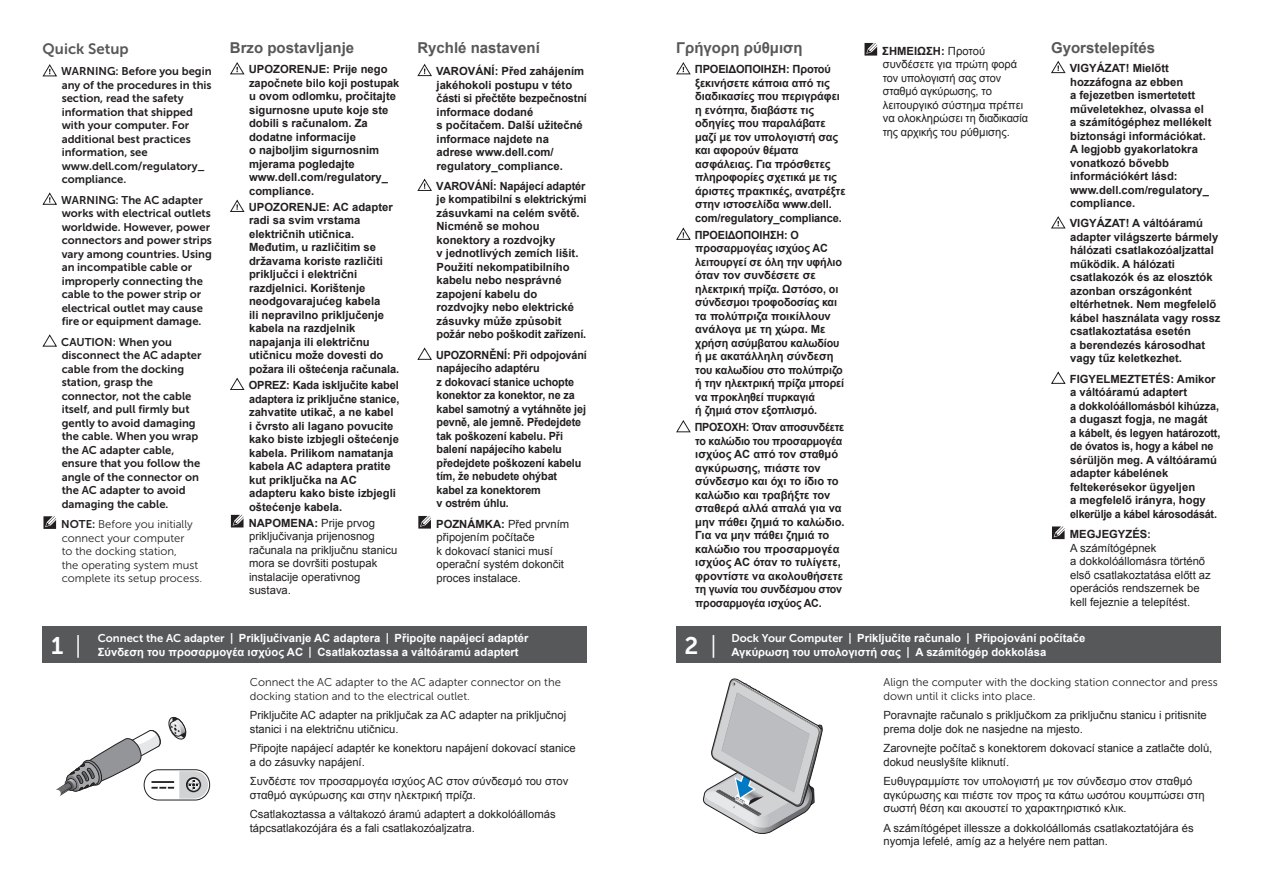
<style>
.page{position:relative;width:1263px;height:893px;background:#fff}
.page>*{position:absolute;margin:0;border:0;box-sizing:border-box;transform-origin:0 0}
.t1{font:24px "Museo Sans For Dell 700";color:#fff}
.t2{font:700 15px "Arial";color:#57585a}
.t3{font:15px "Museo Sans For Dell 700";color:#57585a}
.t4{font:700 11.25px/13.5px "Arial";color:#231f20}
.t5{font:11.25px/13.5px "Arial";color:#231f20}
.t6{font:11.25px/13.5px "Museo Sans For Dell 700";color:#231f20}
.t7{font:700 11.25px/13.5px "Arial";color:#231f20;scale:.96 1}
.t8{font:700 11.25px/13.5px "Arial";color:#231f20;scale:.95 1}
.t9{font:11.25px/13.5px "Museo Sans For Dell 300";color:#231f20}
.t10{font:700 11.25px/13.5px "Arial";color:#fff}
.s1{font-family:"Museo Sans For Dell 700"}
.s2{font-weight:700}
.s3{font-family:"Museo For Dell 300"}
.s4{font-family:"Museo Sans For Dell 700";font-weight:400}
</style>
<div class="page">
<div style="left:144px;top:769px;width:66px;height:31px;border:1px solid #231f20;border-radius:15px"></div>
<svg style="left:56px;top:716px;width:152px;height:83px"></svg>
<svg style="left:43px;top:64px;width:14px;height:12px"></svg>
<svg style="left:43px;top:192px;width:14px;height:13px"></svg>
<svg style="left:43px;top:334px;width:14px;height:13px"></svg>
<svg style="left:43px;top:516px;width:13px;height:13px"></svg>
<svg style="left:230px;top:62px;width:14px;height:12px"></svg>
<svg style="left:230px;top:199px;width:14px;height:13px"></svg>
<svg style="left:230px;top:377px;width:14px;height:13px"></svg>
<svg style="left:231px;top:515px;width:13px;height:12px"></svg>
<svg style="left:417px;top:63px;width:15px;height:13px"></svg>
<svg style="left:417px;top:178px;width:15px;height:13px"></svg>
<svg style="left:417px;top:347px;width:15px;height:13px"></svg>
<svg style="left:418px;top:516px;width:13px;height:13px"></svg>
<svg style="left:676px;top:62px;width:15px;height:12px"></svg>
<svg style="left:676px;top:227px;width:15px;height:13px"></svg>
<svg style="left:676px;top:420px;width:15px;height:12px"></svg>
<svg style="left:864px;top:43px;width:13px;height:13px"></svg>
<svg style="left:1051px;top:61px;width:14px;height:12px"></svg>
<svg style="left:1051px;top:216px;width:14px;height:12px"></svg>
<svg style="left:1051px;top:371px;width:14px;height:13px"></svg>
<svg style="left:1052px;top:526px;width:12px;height:13px"></svg>
<svg style="left:703px;top:679px;width:119px;height:155px"></svg>
<div style="left:43px;top:627px;width:544px;height:36px;background:#57585a"></div>
<div style="left:676px;top:627px;width:544px;height:36px;background:#57585a"></div>
<h2 class="t3" style="left:43px;top:40px;width:88px">Quick Setup</h2>
<p class="t6" style="left:61px;top:65px;width:152px">WARNI NG: Before you begin any of the procedures in this section, read the safety information that shipped with your computer. For additional best practices information, see www.dell.com/regulatory_ compliance.</p>
<p class="t6" style="left:61px;top:193px;width:152px">WARNI NG: The AC adapter works with electrical outlets worldwide. However, power connectors and power strips vary among countries. Using an incompatible cable or improperly connecting the cable to the power strip or electrical outlet may cause fire or equipment damage.</p>
<p class="t6" style="left:61px;top:335px;width:16px">CAUTI</p>
<p class="t6" style="left:62px;top:335px;width:141px;text-indent:33px">ON: When you disconnect the AC adapter cable from the docking station, grasp the connector, not the cable itself, and pull firmly but gently to avoid damaging the cable. When you wrap the AC adapter cable, ensure that you follow the angle of the connector on the AC adapter to avoid damaging the cable.</p>
<p class="t9" style="left:61px;top:517px;width:142px"><span class="s1">NOTE:</span> Before you initially connect your computer<br>to the docking station,<br>the operating system must complete its setup process.</p>
<h2 class="t2" style="left:230px;top:38px;width:126px">Brzo postavljanje</h2>
<p class="t4" style="left:249px;top:63px;width:152px">UPOZORENJE: Prije nego započnete bilo koji postupak u ovom odlomku, pročitajte sigurnosne upute koje ste dobili s računalom. Za dodatne informacije<br>o najboljim sigurnosnim mjerama pogledajte www.dell.com/regulatory_ compliance.</p>
<p class="t4" style="left:249px;top:201px;width:152px">UPOZORENJE: AC adapter radi sa svim vrstama električnih utičnica.<br>Međutim, u različitim se državama koriste različiti priključci i električni razdjelnici. Korištenje neodgovarajućeg kabela<br>ili nepravilno priključenje kabela na razdjelnik napajanja ili električnu utičnicu može dovesti do požara ili oštećenja računala.</p>
<p class="t4" style="left:249px;top:379px;width:152px">OPREZ: Kada isključite kabel adaptera iz priključne stanice, zahvatite utikač, a ne kabel<br>i čvrsto ali lagano povucite kako biste izbjegli oštećenje kabela. Prilikom namatanja kabela AC adaptera pratite kut priključka na AC adapteru kako biste izbjegli oštećenje kabela.</p>
<p class="t5" style="left:249px;top:516px;width:150px"><span class="s2">NAPOMENA:</span> Prije prvog priključivanja prijenosnog računala na priključnu stanicu mora se dovršiti postupak instalacije operativnog sustava.</p>
<h2 class="t2" style="left:417px;top:38px;width:124px">Rychlé nastavení</h2>
<p class="t4" style="left:436px;top:65px;width:152px">VAROVÁNÍ: Před zahájením jakéhokoli postupu v této části si přečtěte bezpečnostní informace dodané<br>s počítačem. Další užitečné informace najdete na adrese www.dell.com/ regulatory_compliance.</p>
<p class="t4" style="left:436px;top:180px;width:152px">VAROVÁNÍ: Napájecí adaptér je kompatibilní s elektrickými zásuvkami na celém světě.<br>Nicméně se mohou konektory a rozdvojky<br>v jednotlivých zemích lišit.<br>Použití nekompatibilního kabelu nebo nesprávné zapojení kabelu do rozdvojky nebo elektrické zásuvky může způsobit požár nebo poškodit zařízení.</p>
<p class="t7" style="left:436px;top:348px;width:159px">UPOZORNĚNÍ: Při odpojování napájecího adaptéru<br>z dokovací stanice uchopte konektor za konektor, ne za kabel samotný a vytáhněte jej pevně, ale jemně. Předejdete tak poškození kabelu. Při balení napájecího kabelu předejdete poškození kabelu tím, že nebudete ohýbat<br>kabel za konektorem<br>v ostrém úhlu.</p>
<p class="t5" style="left:436px;top:517px;width:135px"><span class="s2">POZNÁMKA:</span> Před prvním připojením počítače<br>k dokovací stanici musí operační systém dokončit proces instalace.</p>
<h2 class="t2" style="left:676px;top:38px;width:128px">Γρήγορη ρύθμιση</h2>
<p class="t4" style="left:695px;top:63px;width:152px">ΠΡΟΕΙΔΟΠΟΙΗΣΗ: Προτού ξεκινήσετε κάποια από τις διαδικασίες που περιγράφει η ενότητα, διαβάστε τις οδηγίες που παραλάβατε μαζί με τον υπολογιστή σας και αφορούν θέματα ασφάλειας. Για πρόσθετες πληροφορίες σχετικά με τις άριστες πρακτικές, ανατρέξτε στην ιστοσελίδα www.dell. com/regulatory_compliance.</p>
<p class="t7" style="left:695px;top:229px;width:157px">ΠΡΟΕΙΔΟΠΟΙΗΣΗ: Ο προσαρμογέας ισχύος AC λειτουργεί σε όλη την υφήλιο όταν τον συνδέσετε σε ηλεκτρική πρίζα. Ωστόσο, οι σύνδεσμοι τροφοδοσίας και τα πολύπριζα ποικίλλουν ανάλογα με τη χώρα. Με χρήση ασύμβατου καλωδίου ή με ακατάλληλη σύνδεση του καλωδίου στο πολύπριζο ή την ηλεκτρική πρίζα μπορεί να προκληθεί πυρκαγιά<br>ή ζημιά στον εξοπλισμό.</p>
<p class="t8" style="left:695px;top:421px;width:159px">ΠΡΟΣΟΧΗ: Όταν αποσυνδέετε το καλώδιο του προσαρμογέα ισχύος AC από τον σταθμό αγκύρωσης, πιάστε τον σύνδεσμο και όχι το ίδιο το καλώδιο και τραβήξτε τον σταθερά αλλά απαλά για να μην πάθει ζημιά το καλώδιο.<br>Για να μην πάθει ζημιά το καλώδιο του προσαρμογέα ισχύος AC όταν το τυλίγετε, φροντίστε να ακολουθήσετε τη γωνία του συνδέσμου στον προσαρμογέα ισχύος AC.</p>
<p class="t5" style="left:882px;top:44px;width:147px"><span class="s2">ΣΗΜΕΙΩΣΗ:</span> Προτού συνδέσετε για πρώτη φορά τον υπολογιστή σας στον σταθμό αγκύρωσης, το λειτουργικό σύστημα πρέπει να ολοκληρώσει τη διαδικασία της αρχικής του ρύθμισης.</p>
<h2 class="t2" style="left:1051px;top:38px;width:106px">Gyorstelepítés</h2>
<p class="t4" style="left:1070px;top:62px;width:143px">VIGYÁZAT! Mielőtt hozzáfogna az ebben<br>a fejezetben ismertetett műveletekhez, olvassa el a számítógéphez mellékelt biztonsági információkat.<br>A legjobb gyakorlatokra vonatkozó bővebb információkért lásd: www.dell.com/regulatory_ compliance.</p>
<p class="t4" style="left:1070px;top:217px;width:152px">VIGYÁZAT! A váltóáramú adapter világszerte bármely hálózati csatlakozóaljzattal működik. A hálózati csatlakozók és az elosztók azonban országonként eltérhetnek. Nem megfelelő kábel használata vagy rossz csatlakoztatása esetén<br>a berendezés károsodhat vagy tűz keletkezhet.</p>
<p class="t4" style="left:1070px;top:372px;width:152px">FIGYELMEZTETÉS: Amikor a váltóáramú adaptert<br>a dokkolóállomásból kihúzza, a dugaszt fogja, ne magát<br>a kábelt, és legyen határozott, de óvatos is, hogy a kábel ne sérüljön meg. A váltóáramú adapter kábelének feltekerésekor ügyeljen<br>a megfelelő irányra, hogy elkerülje a kábel károsodását.</p>
<p class="t5" style="left:1070px;top:528px;width:143px"><span class="s2">MEGJEGYZÉS</span><span class="s1">:<br></span>A számítógépnek<br>a dokkolóállomásra történő első csatlakoztatása előtt az operációs rendszernek be kell fejeznie a telepítést.</p>
<h1 class="t1" style="left:51px;top:632px;width:32px">1 <span class="s3">|</span></h1>
<p class="t10" style="left:98px;top:632px;width:432px"><span class="s4">Connect the AC adapter |</span> Priključivanje AC adaptera <span class="s4">|</span> Připojte napájecí adaptér<br>Σύνδεση του προσαρμογέα ισχύος AC <span class="s4">|</span> Csatlakoztassa a váltóáramú adaptert</p>
<h1 class="t1" style="left:685px;top:632px;width:34px">2 <span class="s3">|</span></h1>
<p class="t10" style="left:731px;top:632px;width:355px"><span class="s4">Dock Your Computer |</span> Priključite računalo <span class="s4">|</span> Připojování počítače<br>Αγκύρωση του υπολογιστή σας <span class="s4">|</span> A számítógép dokkolása</p>
<p class="t9" style="left:250px;top:676px;width:313px">Connect the AC adapter to the AC adapter connector on the docking station and to the electrical outlet.</p>
<p class="t5" style="left:250px;top:709px;width:318px">Priključite AC adapter na priključak za AC adapter na priključnoj stanici i na električnu utičnicu.</p>
<p class="t5" style="left:250px;top:742px;width:327px">Připojte napájecí adaptér ke konektoru napájení dokovací stanice a do zásuvky napájení.</p>
<p class="t5" style="left:250px;top:775px;width:320px">Συνδέστε τον προσαρμογέα ισχύος AC στον σύνδεσμό του στον σταθμό αγκύρωσης και στην ηλεκτρική πρίζα.</p>
<p class="t5" style="left:250px;top:808px;width:307px">Csatlakoztassa a váltakozó áramú adaptert a dokkolóállomás tápcsatlakozójára és a fali csatlakozóaljzatra.</p>
<p class="t9" style="left:883px;top:676px;width:336px">Align the computer with the docking station connector and press down until it clicks into place.</p>
<p class="t5" style="left:883px;top:709px;width:325px">Poravnajte računalo s priključkom za priključnu stanicu i pritisnite prema dolje dok ne nasjedne na mjesto.</p>
<p class="t5" style="left:883px;top:742px;width:330px">Zarovnejte počítač s konektorem dokovací stanice a zatlačte dolů, dokud neuslyšíte kliknutí.</p>
<p class="t5" style="left:883px;top:775px;width:323px">Ευθυγραμμίστε τον υπολογιστή με τον σύνδεσμο στον σταθμό αγκύρωσης και πιέστε τον προς τα κάτω ωσότου κουμπώσει στη σωστή θέση και ακουστεί το χαρακτηριστικό κλικ.</p>
<p class="t5" style="left:883px;top:821px;width:312px">A számítógépet illessze a dokkolóállomás csatlakoztatójára és nyomja lefelé, amíg az a helyére nem pattan.</p>
</div>
